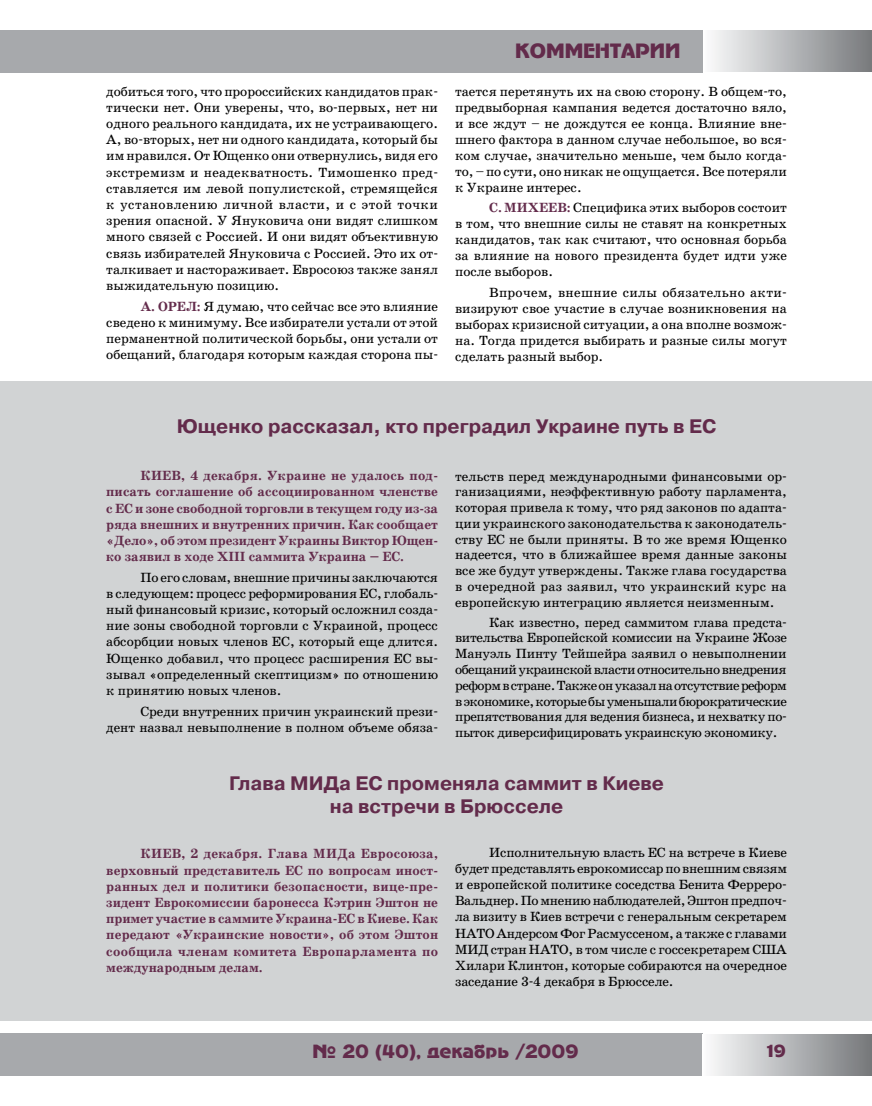
<style>
.page{position:relative;width:872px;height:1106px;background:#fff}
.page>*{position:absolute;margin:0;border:0;box-sizing:border-box;transform-origin:0 0}
.t1{font:700 19.5px/23.4px "Pragmatica C";color:#632b4b;text-align:center}
.t2{font:19.5px "Adver Gothic";color:#632b4b}
.t3{font:18px "Adver Gothic";color:#632b4b}
.t4{font:16.5px "Adver Gothic";color:#632b4b}
.t5{font:13.5px/16.2px "School Book C";color:#000;text-align:justify}
.t6{font:700 13.5px/16.2px "School Book C";color:#632b4b;text-align:justify}
.s1{font-weight:700;color:#632b4b}
</style>
<div class="page">
<div style="left:0;top:1033px;width:702px;height:43px;background:#a7a9ac"></div>
<div style="left:0;top:30px;width:702px;height:42px;background:#a7a9ac"></div>
<div style="left:702px;top:1034px;width:170px;height:41px;background:linear-gradient(to right,#fcfdfe,#75787b)"></div>
<div style="left:703px;top:31px;width:169px;height:40px;background:linear-gradient(to right,#fcfcfd,#77797c)"></div>
<div style="left:0;top:382px;width:872px;height:638px;background:#d1d3d4"></div>
<p class="t5" style="left:106px;top:83px;width:333px">добиться того, что пророссийских кандидатов прак&shy;тически нет. Они уверены, что, во-первых, нет ни одного реального кандидата, их не устраивающего.<br>А, во-вторых, нет ни одного кандидата, который бы им нравился. От Ющенко они отвернулись, видя его экстремизм и неадекватность. Тимошенко пред&shy;ставляется им левой популистской, стремящейся к установлению личной власти, и с этой точки зрения опасной. У Януковича они видят слишком много связей с Россией. И они видят объективную связь избирателей Януковича с Россией. Это их от&shy;талкивает и настораживает. Евросоюз также занял выжидательную позицию.</p>
<p class="t5" style="left:106px;top:298px;width:333px;text-indent:34px"><span class="s1">А. Орел:</span> Я думаю, что сейчас все это влияние сведено к минимуму. Все избиратели устали от этой перманентной политической борьбы, они устали от обещаний, благодаря которым каждая сторона пы-</p>
<h1 class="t2" style="left:515px;top:40px;width:167px">комментарии</h1>
<p class="t5" style="left:455px;top:83px;width:333px">тается перетянуть их на свою сторону. В общем-то, предвыборная кампания ведется достаточно вяло, и все ждут – не дождутся ее конца. Влияние вне&shy;шнего фактора в данном случае небольшое, во вся&shy;ком случае, значительно меньше, чем было когда&shy;то, – по сути, оно никак не ощущается. Все потеряли к Украине интерес.</p>
<p class="t5" style="left:455px;top:200px;width:333px;text-indent:34px"><span class="s1">С. Михеев:</span> Специфика этих выборов состоит в том, что внешние силы не ставят на конкретных кандидатов, так как считают, что основная борьба за влияние на нового президента будет идти уже после выборов.</p>
<p class="t5" style="left:455px;top:284px;width:333px;text-indent:34px">Впрочем, внешние силы обязательно акти&shy;визируют свое участие в случае возникновения на выборах кризисной ситуации, а она вполне возмож&shy;на. Тогда придется выбирать и разные силы могут сделать разный выбор.</p>
<h1 class="t1" style="left:177px;top:414px;width:541px">Ющенко рассказал, кто преградил Украине путь в ЕС</h1>
<p class="t5" style="left:455px;top:468px;width:333px;line-height:15.8px">тельств перед международными финансовыми ор&shy;ганизациями, неэффективную работу парламента, которая привела к тому, что ряд законов по адапта&shy;ции украинского законодательства к законодатель&shy;ству ЕС не были приняты. В то же время Ющенко надеется, что в ближайшее время данные законы все же будут утверждены. Также глава государства в очередной раз заявил, что украинский курс на европейскую интеграцию является неизменным.</p>
<p class="t5" style="left:455px;top:614px;width:333px;line-height:15.8px;text-indent:34px">Как известно, перед саммитом глава предста&shy;вительства Европейской комиссии на Украине Жозе Мануэль Пинту Тейшейра заявил о невыполнении обещаний украинской власти относительно внедрения реформ в стране. Также он указал на отсутствие реформ в экономике, которые бы уменьшали бюрократические препятствования для ведения бизнеса, и нехватку по&shy;пыток диверсифицировать украинскую экономику.</p>
<p class="t6" style="left:106px;top:468px;width:333px;text-indent:34px">КИЕВ, 4 декабря. Украине не удалось под&shy;писать соглашение об ассоциированном членстве с ЕС и зоне свободной торговли в текущем году из-за ряда внешних и внутренних причин. Как сообщает «Дело», об этом президент Украины Виктор Ющен&shy;ко заявил в ходе XIII саммита Украина – ЕС.</p>
<p class="t5" style="left:106px;top:569px;width:333px;text-indent:34px">По его словам, внешние причины заключаются в следующем: процесс реформирования ЕС, глобаль&shy;ный финансовый кризис, который осложнил созда&shy;ние зоны свободной торговли с Украиной, процесс абсорбции новых членов ЕС, который еще длится.<br>Ющенко добавил, что процесс расширения ЕС вы&shy;зывал «определенный скептицизм» по отношению к принятию новых членов.</p>
<p class="t5" style="left:106px;top:703px;width:333px;text-align:right">Среди внутренних причин украинский прези-<br>дент назвал невыполнение в полном объеме обяза-</p>
<h1 class="t1" style="left:229px;top:771px;width:436px">Глава МИДа ЕС променяла саммит в Киеве на встречи в Брюсселе</h1>
<p class="t6" style="left:106px;top:846px;width:333px;text-indent:34px">КИЕВ, 2 декабря. Глава МИДа Евросоюза, верховный представитель ЕС по вопросам иност&shy;ранных дел и политики безопасности, вице-пре&shy;зидент Еврокомиссии баронесса Кэтрин Эштон не примет участие в саммите Украина-ЕС в Киеве. Как передают «Украинские новости», об этом Эштон сообщила членам комитета Европарламента по международным делам.</p>
<p class="t5" style="left:455px;top:844px;width:333px;text-indent:34px">Исполнительную власть ЕС на встрече в Киеве будет представлять еврокомиссар по внешним связям и европейской политике соседства Бенита Ферреро-Вальднер. По мнению наблюдателей, Эштон предпоч&shy;ла визиту в Киев встречи с генеральным секретарем НАТО Андерсом Фог Расмуссеном, а также с главами МИД стран НАТО, в том числе с госсекретарем США Хилари Клинтон, которые собираются на очередное заседание 3-4 декабря в Брюсселе.</p>
<h2 class="t3" style="left:312px;top:1041px;width:267px">№ 20 (40), декабрь /2009</h2>
<p class="t4" style="left:766px;top:1042px;width:21px">19</p>
</div>
